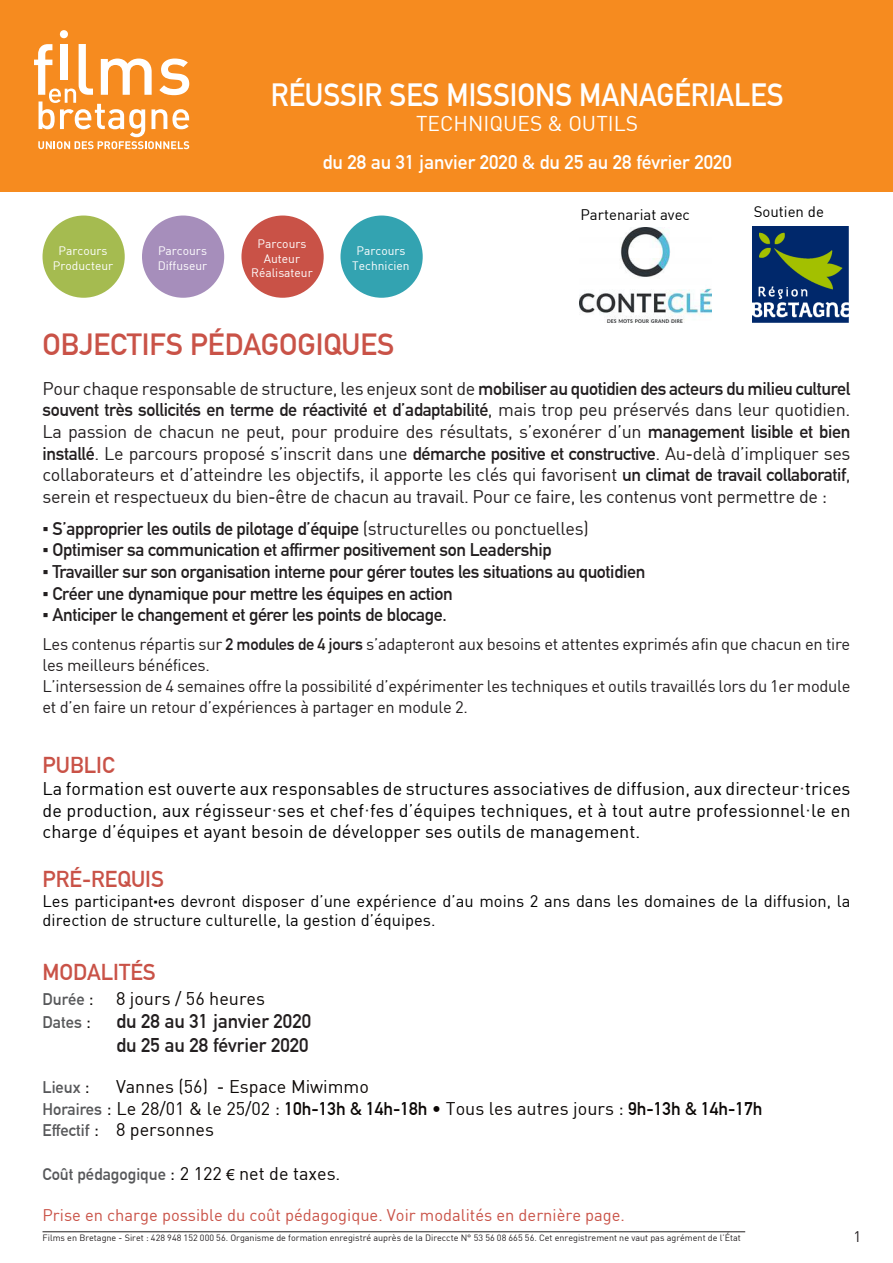
<style>
.page{position:relative;width:893px;height:1263px;background:#fff}
.page>*{position:absolute;margin:0;border:0;box-sizing:border-box;transform-origin:0 0}
.t1{font:700 31.5px "DIN Alternate";color:#fff;scale:.93 1}
.t2{font:700 30px "DIN Alternate";color:#c95247}
.t3{font:700 22.5px "DIN Alternate";color:#c95247}
.t4{font:21px "DIN";color:#fff}
.t5{font:700 19.5px "DIN Alternate";color:#fff}
.t6{font:700 19.5px "DIN Alternate";color:#231f20}
.t7{font:18px/21.6px "DIN";letter-spacing:-.02em;color:#231f20;text-align:justify}
.t8{font:700 18px "DIN Alternate";letter-spacing:-.02em;color:#231f20}
.t9{font:18px/21.6px "DIN";color:#000;text-align:justify}
.t10{font:18px "DIN";color:#0c0806}
.t11{font:16.5px/21px "DIN";letter-spacing:-.02em;color:#231f20}
.t12{font:16.5px/19.8px "DIN";color:#000}
.t13{font:16.5px "DIN";color:#c95247}
.t14{font:700 16.5px "DIN Alternate";color:#57585a}
.t15{font:15px "DIN";color:#000}
.t16{font:15px "DIN";color:#231f20}
.t17{font:12px "DIN";color:#fff}
.t18{font:9px "DIN";color:#231f20}
.s1{font-family:"DIN Alternate";font-weight:700}
.s2{font-family:"Arial";font-weight:400}
.s3{font-family:"DIN";font-weight:400}
.s4{font-family:"Arial";color:#231f20}
.s5{font-family:"Arial";font-weight:900;font-size:13.5px}
.s6{font-family:"DIN Alternate";font-weight:700;font-size:16.5px;color:#57585a}
.s7{font-family:"DIN";font-weight:400;font-size:18px;color:#0c0806}
.s8{font-family:"Arial";font-size:15px}
</style>
<div class="page">
<hr style="left:43px;top:1231px;width:702px;height:1px;background:#231f20">
<div style="left:0;top:0;width:893px;height:191px;background:#f68b1f"></div>
<svg style="left:34px;top:30px;width:155px;height:119px"></svg>
<div style="left:241px;top:216px;width:83px;height:82px;background:#c95247;border-radius:50%"></div>
<div style="left:340px;top:216px;width:83px;height:82px;background:#33a3b1;border-radius:50%"></div>
<div style="left:43px;top:216px;width:82px;height:82px;background:#a5bb50;border-radius:50%"></div>
<div style="left:142px;top:216px;width:82px;height:82px;background:#a68ebb;border-radius:50%"></div>
<img style="left:753px;top:227px;width:95px;height:95px">
<img style="left:579px;top:228px;width:133px;height:94px">
<p class="t1" style="left:271px;top:70px;width:553px">RÉUSSIR SES MISSIONS MANAGÉRIALES</p>
<p class="t4" style="left:416px;top:110px;width:224px">TECHNIQUES &amp; OUTILS</p>
<p class="t5" style="left:322px;top:147px;width:411px">du 28 au 31 janvier 2020 &amp; du 25 au 28 février 2020</p>
<p class="t17" style="left:59px;top:244px;width:50px">Parcours</p>
<p class="t17" style="left:53px;top:258px;width:62px">Producteur</p>
<p class="t17" style="left:158px;top:244px;width:50px">Parcours</p>
<p class="t17" style="left:158px;top:258px;width:51px">Diffuseur</p>
<p class="t17" style="left:258px;top:236px;width:50px">Parcours</p>
<p class="t17" style="left:264px;top:251px;width:38px">Auteur</p>
<p class="t17" style="left:251px;top:265px;width:63px">Réalisateur</p>
<p class="t17" style="left:357px;top:244px;width:50px">Parcours</p>
<p class="t17" style="left:352px;top:258px;width:59px">Technicien</p>
<p class="t15" style="left:580px;top:205px;width:111px">Partenariat avec</p>
<p class="t15" style="left:754px;top:203px;width:72px">Soutien de</p>
<p class="t2" style="left:43px;top:322px;width:353px">OBJECTIFS PÉDAGOGIQUES</p>
<p class="t7" style="left:43px;top:377px;width:809px">Pour chaque responsable de structure, les enjeux sont de <span class="s1">mobiliser au quotidien des acteurs du milieu culturel souvent très sollicités en terme de réactivité et d’adaptabilité</span>, mais trop peu préservés dans leur quotidien.<br>La passion de chacun ne peut, pour produire des résultats, s’exonérer d’un <span class="s1">management lisible et bien installé</span>. Le parcours proposé s’inscrit dans une <span class="s1">démarche positive et constructive</span>. Au-delà d’impliquer ses collaborateurs et d’atteindre les objectifs, il apporte les clés qui favorisent <span class="s1">un climat de travail collaboratif</span>, serein et respectueux du bien-être de chacun au travail. Pour ce faire, les contenus vont permettre de :</p>
<p class="t8" style="left:43px;top:515px;width:548px"><span class="s2">▪</span> S’approprier les outils de pilotage d’équipe <span class="s3">(structurelles ou ponctuelles)</span></p>
<p class="t8" style="left:43px;top:536px;width:511px"><span class="s2">▪</span> Optimiser sa communication et affirmer positivement son Leadership</p>
<p class="t8" style="left:43px;top:558px;width:604px"><span class="s2">▪</span> Travailler sur son organisation interne pour gérer toutes les situations au quotidien</p>
<p class="t8" style="left:43px;top:580px;width:412px"><span class="s2">▪</span> Créer une dynamique pour mettre les équipes en action</p>
<p class="t8" style="left:43px;top:601px;width:406px"><span class="s2">▪</span> Anticiper le changement et gérer les points de blocage.</p>
<p class="t11" style="left:43px;top:633px;width:809px">Les contenus répartis sur <span class="s1">2 modules de 4 jours</span> s’adapteront aux besoins et attentes exprimés afin que chacun en tire les meilleurs bénéfices.</p>
<p class="t11" style="left:43px;top:675px;width:809px">L’intersession de 4 semaines offre la possibilité d’expérimenter les techniques et outils travaillés lors du 1er module et d’en faire un retour d’expériences à partager en module 2.</p>
<p class="t3" style="left:43px;top:748px;width:74px">PUBLIC</p>
<p class="t9" style="left:43px;top:777px;width:809px">La formation est ouverte aux responsables de structures associatives de diffusion, aux directeur<span class="s4">·</span>trices de production, aux régisseur<span class="s4">·</span>ses et chef<span class="s4">·</span>fes d’équipes techniques, et à tout autre professionnel<span class="s4">·</span>le en charge d’équipes et ayant besoin de développer ses outils de management.</p>
<p class="t3" style="left:43px;top:862px;width:123px">PRÉ-REQUIS</p>
<p class="t12" style="left:43px;top:890px;width:809px">Les participant<span class="s5">·</span>es devront disposer d’une expérience d’au moins 2 ans dans les domaines de la diffusion, la direction de structure culturelle, la gestion d’équipes.</p>
<p class="t3" style="left:43px;top:955px;width:115px">MODALITÉS</p>
<p class="t10" style="left:43px;top:987px;width:224px"><span class="s6">Durée</span> : 8 jours / 56 heures</p>
<p class="t14" style="left:43px;top:1010px;width:50px">Dates <span class="s7">:</span></p>
<p class="t6" style="left:116px;top:1007px;width:197px">du 28 au 31 janvier 2020</p>
<p class="t6" style="left:116px;top:1030px;width:194px">du 25 au 28 février 2020</p>
<p class="t14" style="left:43px;top:1075px;width:49px">Lieux <span class="s7">:</span></p>
<p class="t10" style="left:116px;top:1075px;width:254px">Vannes (56) - Espace Miwimmo</p>
<p class="t10" style="left:43px;top:1097px;width:721px"><span class="s6">Horaires</span> : Le 28/01 &amp; le 25/02 : <span class="s1">10h-13h &amp; 14h-18h</span> • Tous les autres jours : <span class="s1">9h-13h &amp; 14h-17h</span></p>
<p class="t10" style="left:43px;top:1119px;width:173px"><span class="s6">Effectif</span> : 8 personnes</p>
<p class="t10" style="left:43px;top:1162px;width:299px"><span class="s6">Coût pédagogique</span> : 2 122 <span class="s8">€</span> net de taxes.</p>
<p class="t13" style="left:43px;top:1205px;width:584px">Prise en charge possible du coût pédagogique. Voir modalités en dernière page.</p>
<p class="t18" style="left:43px;top:1232px;width:700px">Films en Bretagne - Siret : 428 948 152 000 56. Organisme de formation enregistré auprès de la Direccte N° 53 56 08 665 56. Cet enregistrement ne vaut pas agrément de l’État</p>
<p class="t16" style="left:853px;top:1227px;width:9px">1</p>
</div>
